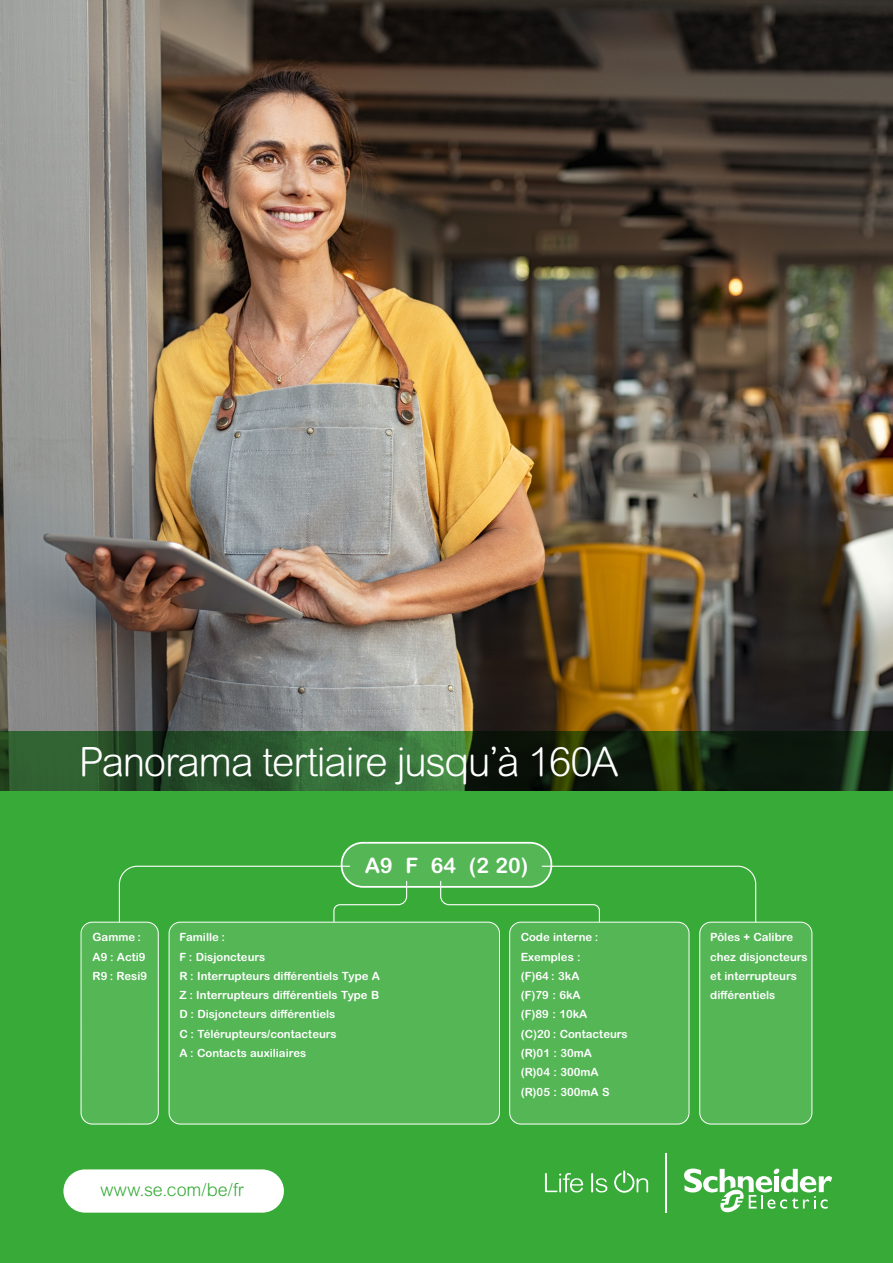
<style>
.page{position:relative;width:893px;height:1263px;background:#fff}
.page>*{position:absolute;margin:0;border:0;box-sizing:border-box;transform-origin:0 0}
.t1{font:300 40.5px "Arial Rounded MT Pro";letter-spacing:-.03em;color:#fff}
.t2{font:700 21.3px "Arial Rounded MT Pro";color:#fff}
.t3{font:300 18px "Arial Rounded MT Pro";letter-spacing:-.005em;color:#37aa38}
.t4{font:700 11.4px/19.4px "Arial Rounded MT Pro";color:#fff}
</style>
<div class="page">
<img style="left:0;top:0;width:893px;height:791px">
<svg style="left:0;top:731px;width:893px;height:59px;background:#22421f"></svg>
<div style="left:0;top:791px;width:893px;height:472px;background:#37aa38"></div>
<svg style="left:545px;top:1173px;width:38px;height:19px"></svg>
<svg style="left:591px;top:1173px;width:16px;height:19px"></svg>
<svg style="left:614px;top:1171px;width:34px;height:22px"></svg>
<svg style="left:684px;top:1168px;width:148px;height:45px"></svg>
<hr style="left:666px;top:1153px;width:1px;height:60px;background:#fff">
<div style="left:63px;top:1169px;width:221px;height:43px;background:#fff;border-radius:22px"></div>
<div style="left:169px;top:922px;width:331px;height:202px;background:#54b655;border-radius:11px"></div>
<div style="left:510px;top:922px;width:179px;height:202px;background:#54b655;border-radius:11px"></div>
<div style="left:700px;top:922px;width:112px;height:202px;background:#54b655;border-radius:11px"></div>
<svg style="left:80px;top:865px;width:328px;height:260px"></svg>
<svg style="left:440px;top:862px;width:324px;height:61px"></svg>
<div style="left:342px;top:842px;width:210px;height:45px;background:#54b655;border-radius:21px"></div>
<div style="left:341px;top:842px;width:211px;height:46px;border:2px solid #fff;border-radius:21px"></div>
<h1 class="t1" style="left:79px;top:738px;width:541px">Panorama tertiaire jusqu’à 160A</h1>
<p class="t4" style="left:93px;top:928px;width:56px">Gamme :<br>A9 : Acti9<br>R9 : Resi9</p>
<h2 class="t2" style="left:365px;top:852px;width:165px">A9 F 64 (2 20)</h2>
<p class="t4" style="left:180px;top:928px;width:202px">Famille :<br>F : Disjoncteurs<br>R : Interrupteurs différentiels Type A<br>Z : Interrupteurs différentiels Type B<br>D : Disjoncteurs différentiels<br>C : Télérupteurs/contacteurs<br>A : Contacts auxiliaires</p>
<p class="t4" style="left:521px;top:928px;width:109px">Code interne :<br>Exemples :<br>(F)64 : 3kA<br>(F)79 : 6kA<br>(F)89 : 10kA<br>(C)20 : Contacteurs (R)01 : 30mA<br>(R)04 : 300mA (R)05 : 300mA S</p>
<h3 class="t3" style="left:100px;top:1180px;width:145px">www.se.com/be/fr</h3>
<p class="t4" style="left:710px;top:928px;width:99px">Pôles + Calibre chez disjoncteurs et interrupteurs différentiels</p>
</div>
